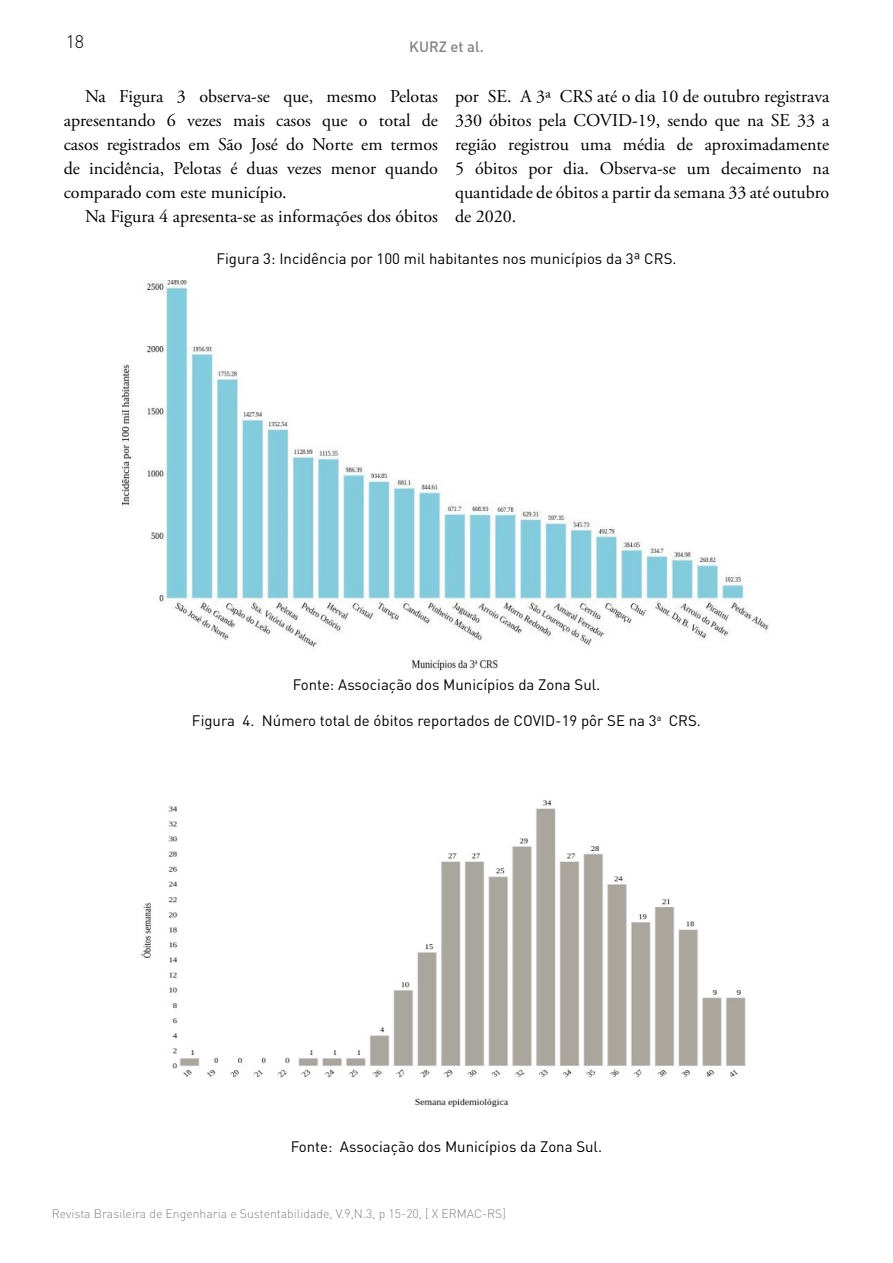
<style>
.page{position:relative;width:893px;height:1263px;background:#fff}
.page>*{position:absolute;margin:0;border:0;box-sizing:border-box;transform-origin:0 0}
.t1{font:18px/24px "Adobe Garamond Pro";color:#000;text-align:justify}
.t2{font:300 18px "DIN";color:#000}
.t3{font:15px "DIN";color:#000}
.t4{font:500 14.85px "DIN";color:#808285}
.t5{font:300 12.3px "DIN";color:#808285}
</style>
<div class="page">
<img style="left:123px;top:281px;width:646px;height:389px">
<img style="left:141px;top:800px;width:605px;height:307px">
<p class="t2" style="left:66px;top:30px;width:20px">18</p>
<p class="t4" style="left:409px;top:37px;width:76px">KURZ et al.</p>
<p class="t1" style="left:455px;top:85px;width:376px">por SE. A 3ª CRS até o dia 10 de outubro registrava 330 óbitos pela COVID-19, sendo que na SE 33 a região registrou uma média de aproximadamente 5 óbitos por dia. Observa-se um decaimento na quantidade de óbitos a partir da semana 33 até outubro de 2020.</p>
<p class="t3" style="left:216px;top:249px;width:462px">Figura 3: Incidência por 100 mil habitantes nos municípios da 3ª CRS.</p>
<p class="t1" style="left:64px;top:85px;width:376px;text-indent:21px">Na Figura 3 observa-se que, mesmo Pelotas apresentando 6 vezes mais casos que o total de casos registrados em São José do Norte em termos de incidência, Pelotas é duas vezes menor quando comparado com este município.</p>
<p class="t1" style="left:85px;top:205px;width:354px">Na Figura 4 apresenta-se as informações dos óbitos</p>
<p class="t3" style="left:293px;top:675px;width:309px">Fonte: Associação dos Municípios da Zona Sul.</p>
<p class="t3" style="left:192px;top:711px;width:511px">Figura 4. Número total de óbitos reportados de COVID-19 pôr SE na 3<sup>a</sup> CRS.</p>
<p class="t3" style="left:291px;top:1137px;width:313px">Fonte: Associação dos Municípios da Zona Sul.</p>
<p class="t5" style="left:52px;top:1206px;width:456px">Revista Brasileira de Engenharia e Sustentabilidade, V.9,N.3, p 15-20, [ X ERMAC-RS]</p>
</div>
